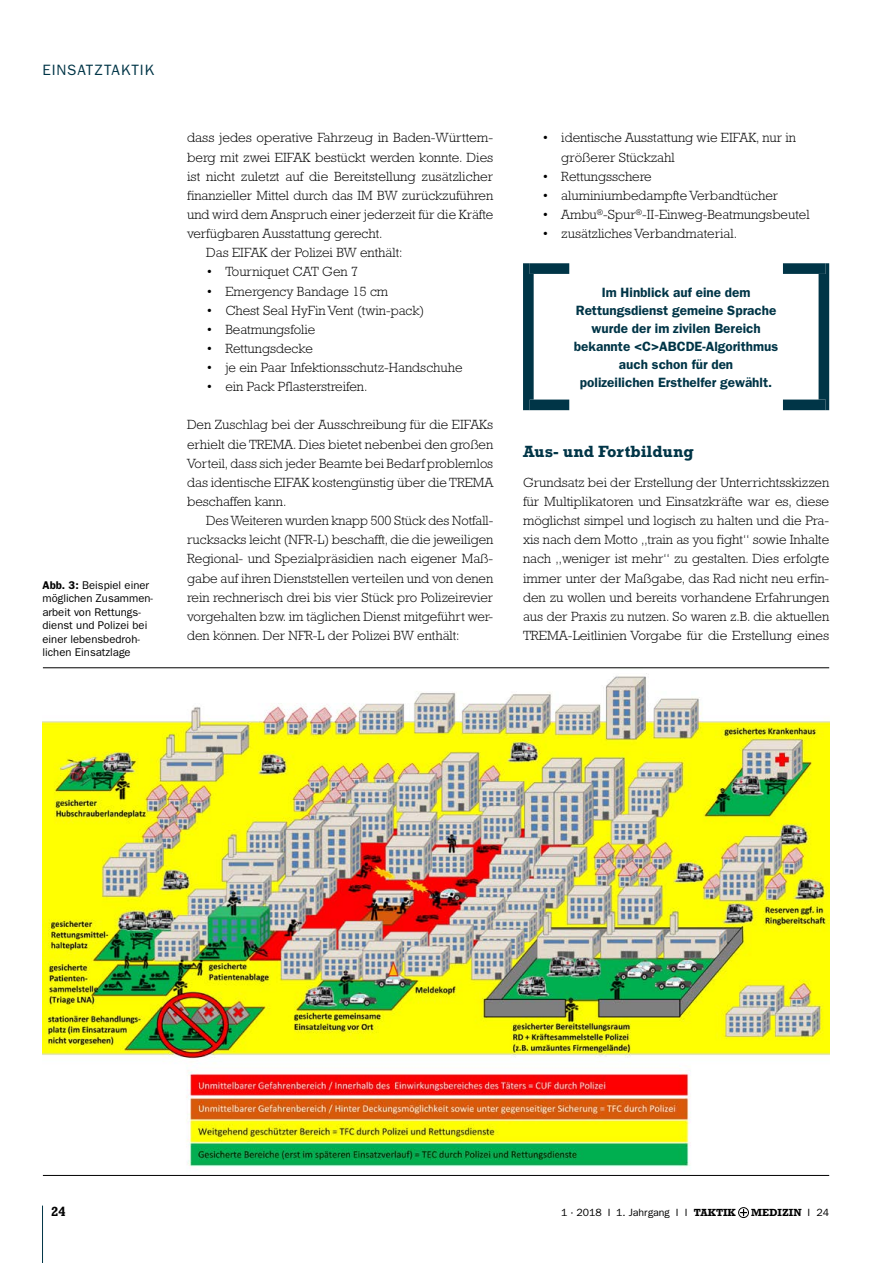
<style>
.page{position:relative;width:893px;height:1263px;background:#fff}
.page>*{position:absolute;margin:0;border:0;box-sizing:border-box;transform-origin:0 0}
.t1{font:700 16.5px "Rockwell";color:#003547}
.t2{font:15px "Franklin Gothic";letter-spacing:.06em;color:#003547}
.t3{font:300 13.5px/19.2px "Rockwell";color:#000;text-align:justify}
.t4{font:600 13.5px/18px "Franklin Gothic";color:#003547;text-align:center}
.t5{font:700 13.5px "Rockwell";color:#000}
.t6{font:11.25px/13.5px "Franklin Gothic";color:#000}
.t7{font:10.5px "Franklin Gothic";color:#000}
.t8{font:700 10.5px "Rockwell";color:#000}
.s1{font-weight:600}
.s2{font-family:"Rockwell";font-weight:700}
.s3{font-family:"Franklin Gothic";font-weight:400}
</style>
<div class="page">
<div style="left:738px;top:1207px;width:11px;height:11px;border:1px solid #000;border-radius:50%"></div>
<svg style="left:740px;top:1209px;width:7px;height:7px"></svg>
<hr style="left:42px;top:1205px;width:1px;height:58px;background:#003547">
<img style="left:43px;top:668px;width:786px;height:507px">
<svg style="left:523px;top:263px;width:306px;height:147px"></svg>
<hr style="left:43px;top:667px;width:786px;height:1px;background:#000">
<hr style="left:43px;top:1175px;width:786px;height:1px;background:#000">
<p class="t2" style="left:43px;top:61px;width:113px">EINSATZTAKTIK</p>
<p class="t6" style="left:43px;top:578px;width:112px"><span class="s1">Abb. 3:</span> Beispiel einer möglichen Zusammen&shy;arbeit von Rettungs&shy;dienst und Polizei bei einer lebensbedroh&shy;lichen Einsatzlage</p>
<p class="t3" style="left:187px;top:128px;width:308px">dass jedes operative Fahrzeug in Baden-Württem-</p>
<p class="t3" style="left:187px;top:147px;width:308px">berg mit zwei EIFAK bestückt werden konnte. Dies</p>
<p class="t3" style="left:187px;top:167px;width:308px">ist nicht zuletzt auf die Bereitstellung zusätzlicher</p>
<p class="t3" style="left:187px;top:186px;width:308px">finanzieller Mittel durch das IM BW zurückzuführen</p>
<p class="t3" style="left:187px;top:205px;width:308px">und wird dem Anspruch einer jederzeit für die Kräfte</p>
<p class="t3" style="left:187px;top:224px;width:197px">verfügbaren Ausstattung gerecht.</p>
<p class="t3" style="left:206px;top:243px;width:198px">Das EIFAK der Polizei BW enthält:</p>
<p class="t3" style="left:206px;top:262px;width:153px">• Tourniquet CAT Gen 7</p>
<p class="t3" style="left:206px;top:281px;width:184px">• Emergency Bandage 15 cm</p>
<p class="t3" style="left:206px;top:300px;width:220px">• Chest Seal HyFin Vent (twin-pack)</p>
<p class="t3" style="left:206px;top:320px;width:111px">• Beatmungsfolie</p>
<p class="t3" style="left:206px;top:339px;width:108px">• Rettungsdecke</p>
<p class="t3" style="left:206px;top:358px;width:258px">• je ein Paar Infektionsschutz-Handschuhe</p>
<p class="t3" style="left:206px;top:377px;width:163px">• ein Pack Pflasterstreifen.</p>
<p class="t3" style="left:187px;top:415px;width:308px">Den Zuschlag bei der Ausschreibung für die EIFAKs erhielt die TREMA. Dies bietet nebenbei den großen Vorteil, dass sich jeder Beamte bei Bedarf problemlos das identische EIFAK kostengünstig über die TREMA beschaffen kann.</p>
<p class="t3" style="left:187px;top:511px;width:308px;text-indent:19px">Des Weiteren wurden knapp 500 Stück des Notfall&shy;rucksacks leicht (NFR-L) beschafft, die die jeweiligen Regional- und Spezialpräsidien nach eigener Maß&shy;gabe auf ihren Dienststellen verteilen und von denen rein rechnerisch drei bis vier Stück pro Polizeirevier vorgehalten bzw. im täglichen Dienst mitgeführt wer&shy;den können. Der NFR-L der Polizei BW enthält:</p>
<p class="t3" style="left:561px;top:128px;width:236px;text-indent:-19px">• identische Ausstattung wie EIFAK, nur in größerer Stückzahl</p>
<p class="t3" style="left:542px;top:166px;width:111px">• Rettungsschere</p>
<p class="t3" style="left:542px;top:186px;width:237px">• aluminiumbedampfte Verbandtücher</p>
<p class="t3" style="left:542px;top:205px;width:269px">• Ambu<sup>®</sup>-Spur<sup>®</sup>-II-Einweg-Beatmungsbeutel</p>
<p class="t3" style="left:542px;top:224px;width:196px">• zusätzliches Verbandmaterial.</p>
<p class="t4" style="left:574px;top:283px;width:206px">Im Hinblick auf eine dem<br>Rettungsdienst gemeine Sprache wurde der im zivilen Bereich bekannte &lt;C&gt;ABCDE-Algorithmus auch schon für den<br>polizeilichen Ersthelfer gewählt.</p>
<p class="t1" style="left:523px;top:442px;width:172px">Aus- und Fortbildung</p>
<p class="t3" style="left:523px;top:473px;width:308px">Grundsatz bei der Erstellung der Unterrichtsskizzen für Multiplikatoren und Einsatzkräfte war es, diese möglichst simpel und logisch zu halten und die Pra&shy;xis nach dem Motto „train as you fight“ sowie Inhalte nach „weniger ist mehr“ zu gestalten. Dies erfolgte immer unter der Maßgabe, das Rad nicht neu erfin&shy;den zu wollen und bereits vorhandene Erfahrungen aus der Praxis zu nutzen. So waren z.B. die aktuellen TREMA-Leitlinien Vorgabe für die Erstellung eines</p>
<p class="t5" style="left:51px;top:1203px;width:16px">24</p>
<p class="t7" style="left:561px;top:1207px;width:176px">1 · 2018 I 1. Jahrgang I I <span class="s2">TAKTIK</span></p>
<p class="t8" style="left:751px;top:1206px;width:79px">MEDIZIN <span class="s3">I 24</span></p>
</div>
